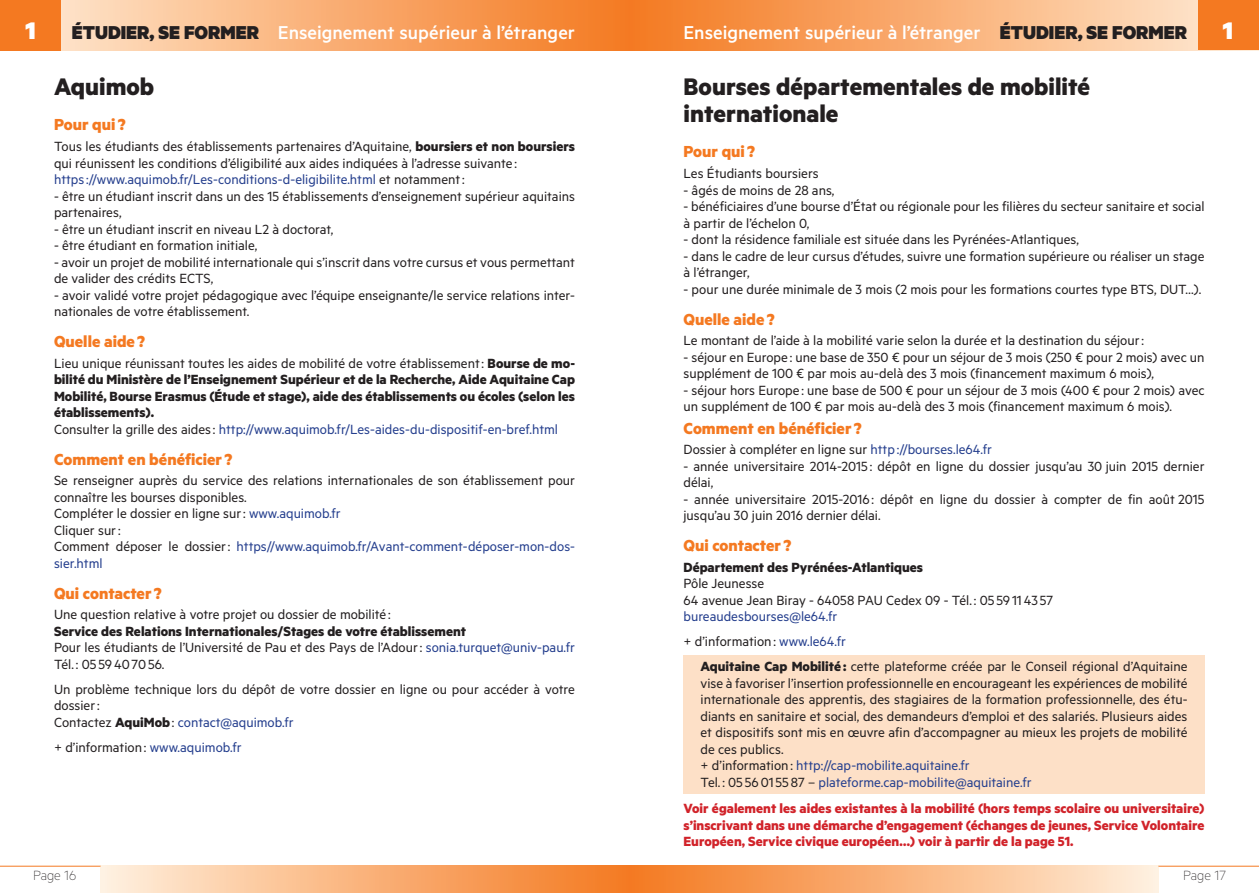
<style>
.page{position:relative;width:1259px;height:893px;background:#fff}
.page>*{position:absolute;margin:0;border:0;box-sizing:border-box;transform-origin:0 0}
.t1{font:700 27px/27px "Metric";color:#231f20}
.t2{font:900 27px "Metric";color:#fff}
.t3{font:500 21px "Metric";color:#fff}
.t4{font:900 21px "Metric";color:#231f20}
.t5{font:700 18px "Metric";color:#f47921}
.t6{font:15px/16.5px "Metric";color:#231f20}
.t7{font:700 15px/16.5px "Metric";color:#231f20}
.t8{font:700 15px/16.5px "Metric";color:#d1232a;text-align:justify}
.t9{font:15px "Metric";color:#253f8e}
.t10{font:100 15px "Metric";color:#231f20}
.s1{font-weight:900;color:#231f20}
.s2{color:#253f8e}
.s3{font-weight:700}
.s4{font-weight:400}
.s5{font-weight:400;color:#253f8e}
</style>
<div class="page">
<div style="left:0;top:0;width:630px;height:50px;background:linear-gradient(to right,#ffecd7,#f4781f)"></div>
<svg style="left:630px;top:0;width:567px;height:50px;background:#f8ab6f"></svg>
<div style="left:101px;top:866px;width:529px;height:27px;background:linear-gradient(to right,#ffefdc,#f4781d)"></div>
<div style="left:630px;top:866px;width:528px;height:27px;background:linear-gradient(to right,#f4771d,#ffefdc)"></div>
<hr style="left:0;top:866px;width:101px;height:1px;background:#f47921">
<hr style="left:1158px;top:866px;width:101px;height:1px;background:#f47921">
<div style="left:0;top:0;width:61px;height:50px;background:#f47921"></div>
<div style="left:1197px;top:0;width:62px;height:50px;background:#f47921"></div>
<div style="left:683px;top:655px;width:522px;height:139px;background:#fde0c7"></div>
<h1 class="t2" style="left:26px;top:13px;width:12px">1</h1>
<h2 class="t4" style="left:72px;top:19px;width:189px">ÉTUDIER, SE FORMER</h2>
<h2 class="t3" style="left:683px;top:20px;width:505px">Enseignement supérieur à l’étranger <span class="s1">ÉTUDIER, SE FORMER</span></h2>
<h1 class="t2" style="left:1223px;top:13px;width:12px">1</h1>
<h1 class="t1" style="left:683px;top:73px;width:408px">Bourses départementales de mobilité internationale</h1>
<p class="t5" style="left:683px;top:141px;width:73px">Pour qui ?</p>
<p class="t6" style="left:683px;top:165px;width:137px">Les Étudiants boursiers</p>
<p class="t6" style="left:683px;top:181px;width:152px">- âgés de moins de 28 ans,</p>
<p class="t6" style="left:683px;top:198px;width:522px">- bénéficiaires d’une bourse d’État ou régionale pour les filières du secteur sanitaire et social à partir de l’échelon 0,</p>
<p class="t6" style="left:683px;top:231px;width:397px">- dont la résidence familiale est située dans les Pyrénées-Atlantiques,</p>
<p class="t6" style="left:683px;top:247px;width:522px">- dans le cadre de leur cursus d’études, suivre une formation supérieure ou réaliser un stage à l’étranger,</p>
<p class="t6" style="left:683px;top:280px;width:519px">- pour une durée minimale de 3 mois (2 mois pour les formations courtes type BTS, DUT…).</p>
<p class="t5" style="left:683px;top:308px;width:93px">Quelle aide ?</p>
<p class="t6" style="left:683px;top:332px;width:462px">Le montant de l’aide à la mobilité varie selon la durée et la destination du séjour:</p>
<p class="t6" style="left:683px;top:348px;width:522px">- séjour en Europe : une base de 350 € pour un séjour de 3 mois (250 € pour 2 mois) avec un supplément de 100 € par mois au-delà des 3 mois (financement maximum 6 mois),</p>
<p class="t6" style="left:683px;top:381px;width:522px">- séjour hors Europe : une base de 500 € pour un séjour de 3 mois (400 € pour 2 mois) avec un supplément de 100 € par mois au-delà des 3 mois (financement maximum 6 mois).</p>
<p class="t5" style="left:683px;top:417px;width:180px">Comment en bénéficier ?</p>
<p class="t6" style="left:683px;top:441px;width:310px">Dossier à compléter en ligne sur <span class="s2">http://bourses.le64.fr</span></p>
<p class="t6" style="left:683px;top:457px;width:522px">- année universitaire 2014-2015 : dépôt en ligne du dossier jusqu’au 30 juin 2015 dernier délai,</p>
<p class="t6" style="left:683px;top:490px;width:522px">- année universitaire 2015-2016 : dépôt en ligne du dossier à compter de fin août 2015 jusqu’au 30 juin 2016 dernier délai.</p>
<p class="t5" style="left:683px;top:534px;width:109px">Qui contacter ?</p>
<p class="t7" style="left:683px;top:558px;width:241px">Département des Pyrénées-Atlantiques</p>
<p class="t6" style="left:683px;top:575px;width:371px">Pôle Jeunesse<br>64 avenue Jean Biray - 64058 PAU Cedex 09 - Tél. : 05 59 1143 57</p>
<p class="t9" style="left:683px;top:608px;width:155px">bureaudesbourses@le64.fr</p>
<p class="t6" style="left:683px;top:633px;width:164px">+ d’information : <span class="s2">www.le64.fr</span></p>
<p class="t6" style="left:700px;top:658px;width:488px"><span class="s3">Aquitaine Cap Mobilité :</span> cette plateforme créée par le Conseil régional d’Aquitaine</p>
<p class="t6" style="left:700px;top:674px;width:488px">vise à favoriser l’insertion professionnelle en encourageant les expériences de mobilité internationale des apprentis, des stagiaires de la formation professionnelle, des étu&shy;diants en sanitaire et social, des demandeurs d’emploi et des salariés. Plusieurs aides et dispositifs sont mis en œuvre afin d’accompagner au mieux les projets de mobilité de ces publics.<br>+ d’information : <span class="s2">http://cap-mobilite.aquitaine.fr<br></span>Tel. : 05 5601 55 87 – <span class="s2">plateforme.cap-mobilite@aquitaine.fr</span></p>
<p class="t8" style="left:683px;top:800px;width:522px">Voir également les aides existantes à la mobilité (hors temps scolaire ou universitaire) s’inscrivant dans une démarche d’engagement (échanges de jeunes, Service Volontaire Européen, Service civique européen…) voir à partir de la page 51.</p>
<h2 class="t3" style="left:278px;top:20px;width:298px">Enseignement supérieur à l’étranger</h2>
<h1 class="t1" style="left:54px;top:73px;width:102px">Aquimob</h1>
<p class="t5" style="left:54px;top:114px;width:73px">Pour qui ?</p>
<p class="t6" style="left:54px;top:138px;width:522px">Tous les étudiants des établissements partenaires d’Aquitaine, <span class="s3">boursiers et non boursiers </span>qui réunissent les conditions d’éligibilité aux aides indiquées à l’adresse suivante : <span class="s2">https://www.aquimob.fr/Les-conditions-d-eligibilite.html</span> et notamment:</p>
<p class="t6" style="left:54px;top:187px;width:522px">- être un étudiant inscrit dans un des 15 établissements d’enseignement supérieur aquitains partenaires,</p>
<p class="t6" style="left:54px;top:220px;width:281px">- être un étudiant inscrit en niveau L2 à doctorat,</p>
<p class="t6" style="left:54px;top:237px;width:205px">- être étudiant en formation initiale,</p>
<p class="t6" style="left:54px;top:253px;width:522px">- avoir un projet de mobilité internationale qui s’inscrit dans votre cursus et vous permettant de valider des crédits ECTS,</p>
<p class="t6" style="left:54px;top:286px;width:522px">- avoir validé votre projet pédagogique avec l’équipe enseignante/le service relations inter&shy;nationales de votre établissement.</p>
<p class="t5" style="left:54px;top:330px;width:93px">Quelle aide ?</p>
<p class="t7" style="left:54px;top:354px;width:522px"><span class="s4">Lieu unique réunissant toutes les aides de mobilité de votre établissement:</span> Bourse de mo&shy;bilité du Ministère de l’Enseignement Supérieur et de la Recherche, Aide Aquitaine Cap Mobilité, Bourse Erasmus (Étude et stage), aide des établissements ou écoles (selon les établissements).<br><span class="s4">Consulter la grille des aides:</span> <span class="s5">http://www.aquimob.fr/Les-aides-du-dispositif-en-bref.html</span></p>
<p class="t5" style="left:54px;top:448px;width:180px">Comment en bénéficier ?</p>
<p class="t6" style="left:54px;top:472px;width:522px">Se renseigner auprès du service des relations internationales de son établissement pour connaître les bourses disponibles.<br>Compléter le dossier en ligne sur: <span class="s2">www.aquimob.fr<br></span>Cliquer sur:<br>Comment déposer le dossier: <span class="s2">https//www.aquimob.fr/Avant-comment-déposer-mon-dos&shy;sier.html</span></p>
<p class="t5" style="left:54px;top:582px;width:109px">Qui contacter ?</p>
<p class="t6" style="left:54px;top:606px;width:338px">Une question relative à votre projet ou dossier de mobilité :</p>
<p class="t6" style="left:54px;top:622px;width:522px"><span class="s3">Service des Relations Internationales/Stages de votre établissement<br></span>Pour les étudiants de l’Université de Pau et des Pays de l’Adour: <span class="s2">sonia.turquet@univ-pau.fr<br></span>Tél. : 05 59407056.</p>
<p class="t6" style="left:54px;top:680px;width:522px">Un problème technique lors du dépôt de votre dossier en ligne ou pour accéder à votre dossier:<br>Contactez <span class="s3">AquiMob</span>: <span class="s2">contact@aquimob.fr</span></p>
<p class="t6" style="left:54px;top:738px;width:189px">+ d’information : <span class="s2">www.aquimob.fr</span></p>
<p class="t10" style="left:33px;top:867px;width:45px">Page 16</p>
<p class="t10" style="left:1183px;top:867px;width:44px">Page 17</p>
</div>
